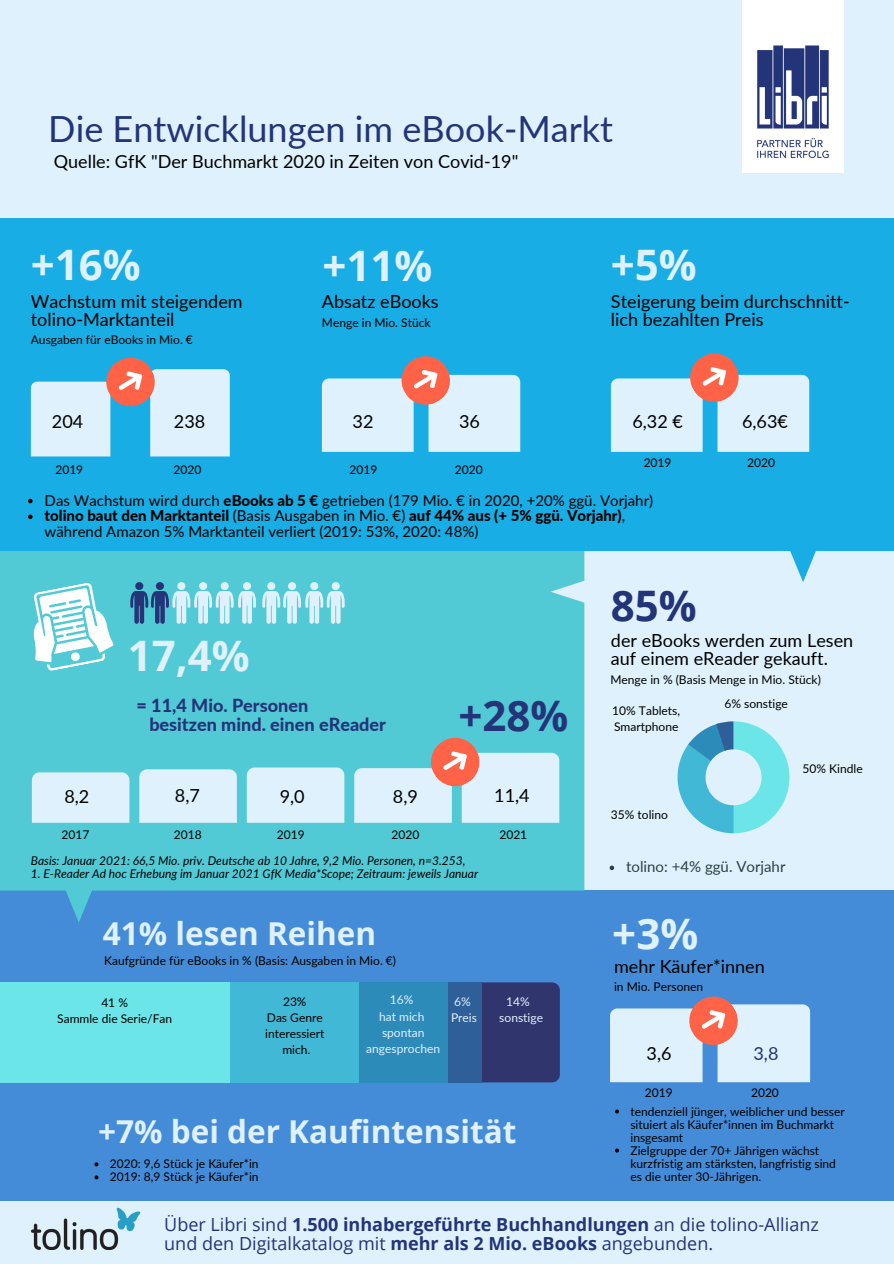
<style>
.page{position:relative;width:894px;height:1264px;background:#fff}
.page>*{position:absolute;margin:0;border:0;box-sizing:border-box;transform-origin:0 0}
.t1{font:700 42px "Open Sans";color:#def1fc}
.t2{font:700 42px "Open Sans";color:#243478}
.t3{font:36px "Lato";color:#243478}
.t4{font:700 31.5px "Open Sans";color:#def1fc}
.t5{font:18px/18px "Lato";color:#000}
.t6{font:18px/19.2px "Open Sans";color:#243478}
.t7{font:800 18px/19.2px "Lato";color:#243478}
.t8{font:18px "Lato";color:#243478}
.t9{font:15px/15.8px "Lato";color:#000}
.t10{font:15px "Lato";color:#2b4141}
.t11{font:12px/13px "Lato";color:#000}
.t12{font:italic 12px "Lato";color:#000}
.t13{font:12px/16px "Lato";color:#def1fc;text-align:center}
.s1{font-weight:800}
.s2{font-weight:700}
</style>
<div class="page">
<div style="left:0;top:0;width:893px;height:1263px;background:#def1fc"></div>
<div style="left:0;top:890px;width:893px;height:311px;background:#448cd7"></div>
<svg style="left:0;top:582px;width:584px;height:340px;fill:#51cad6"></svg>
<svg style="left:0;top:218px;width:893px;height:364px;fill:#18ade4"></svg>
<img style="left:742px;top:0;width:101px;height:172px">
<svg style="left:32px;top:772px;width:97px;height:50px"></svg>
<svg style="left:139px;top:769px;width:98px;height:53px"></svg>
<svg style="left:247px;top:767px;width:97px;height:55px"></svg>
<svg style="left:354px;top:734px;width:205px;height:88px"></svg>
<svg style="left:322px;top:353px;width:198px;height:99px"></svg>
<svg style="left:610px;top:350px;width:199px;height:102px"></svg>
<svg style="left:677px;top:721px;width:112px;height:112px"></svg>
<svg style="left:550px;top:580px;width:36px;height:23px"></svg>
<svg style="left:130px;top:582px;width:126px;height:41px"></svg>
<svg style="left:262px;top:582px;width:82px;height:41px"></svg>
<svg style="left:33px;top:582px;width:81px;height:89px"></svg>
<svg style="left:31px;top:354px;width:199px;height:102px"></svg>
<svg style="left:610px;top:996px;width:199px;height:86px"></svg>
<div style="left:481px;top:982px;width:78px;height:100px;background:#31356e"></div>
<div style="left:0;top:982px;width:481px;height:100px;background:#2f5f98"></div>
<div style="left:0;top:982px;width:447px;height:100px;background:#2d8bba"></div>
<div style="left:0;top:982px;width:358px;height:100px;background:#41b8d5"></div>
<div style="left:0;top:982px;width:229px;height:100px;background:#6ce5e8"></div>
<img style="left:32px;top:1207px;width:108px;height:42px">
<svg style="left:28px;top:499px;width:5px;height:4px"></svg>
<svg style="left:28px;top:514px;width:5px;height:5px"></svg>
<svg style="left:615px;top:1109px;width:4px;height:4px"></svg>
<svg style="left:615px;top:1148px;width:4px;height:4px"></svg>
<svg style="left:609px;top:865px;width:5px;height:5px"></svg>
<svg style="left:94px;top:1162px;width:4px;height:4px"></svg>
<svg style="left:94px;top:1175px;width:4px;height:4px"></svg>
<h2 class="t3" style="left:48px;top:103px;width:566px">Die Entwicklungen im eBook-Markt</h2>
<h3 class="t5" style="left:54px;top:151px;width:466px">Quelle: GfK "Der Buchmarkt 2020 in Zeiten von Covid-19"</h3>
<h1 class="t1" style="left:31px;top:235px;width:111px">+16%</h1>
<h1 class="t1" style="left:322px;top:236px;width:111px">+11%</h1>
<h1 class="t1" style="left:610px;top:235px;width:87px">+5%</h1>
<p class="t11" style="left:322px;top:315px;width:110px">Menge in Mio. Stück</p>
<h3 class="t5" style="left:31px;top:292px;width:213px">Wachstum mit steigendem tolino-Marktanteil</h3>
<p class="t11" style="left:31px;top:332px;width:163px">Ausgaben für eBooks in Mio. €</p>
<h3 class="t5" style="left:610px;top:292px;width:240px">Steigerung beim durchschnitt&shy;lich bezahlten Preis</h3>
<h3 class="t5" style="left:322px;top:292px;width:118px">Absatz eBooks</h3>
<h3 class="t5" style="left:52px;top:412px;width:33px">204</h3>
<h3 class="t5" style="left:174px;top:412px;width:33px">238</h3>
<h3 class="t5" style="left:352px;top:412px;width:22px">32</h3>
<h3 class="t5" style="left:632px;top:412px;width:52px">6,32 €</h3>
<h3 class="t5" style="left:459px;top:412px;width:22px">36</h3>
<h3 class="t5" style="left:741px;top:412px;width:47px">6,63€</h3>
<p class="t11" style="left:55px;top:463px;width:29px">2019</p>
<p class="t11" style="left:173px;top:463px;width:29px">2020</p>
<p class="t11" style="left:349px;top:463px;width:29px">2019</p>
<p class="t11" style="left:455px;top:463px;width:29px">2020</p>
<p class="t11" style="left:643px;top:456px;width:29px">2019</p>
<p class="t9" style="left:45px;top:491px;width:610px">Das Wachstum wird durch <span class="s1">eBooks ab 5 €</span> getrieben (179 Mio. € in 2020, +20% ggü. Vorjahr) <span class="s1">tolino baut den Marktanteil</span> (Basis Ausgaben in Mio. €) <span class="s1">auf 44% aus (+ 5% ggü. Vorjahr)</span>, während Amazon 5% Marktanteil verliert (2019: 53%, 2020: 48%)</p>
<p class="t11" style="left:747px;top:456px;width:29px">2020</p>
<h1 class="t1" style="left:128px;top:626px;width:124px">17,4%</h1>
<h3 class="t7" style="left:149px;top:695px;width:238px;text-indent:-13px">= 11,4 Mio. Personen<br>besitzen mind. einen eReader</h3>
<h1 class="t2" style="left:458px;top:685px;width:111px">+28%</h1>
<h3 class="t5" style="left:64px;top:786px;width:26px">8,2</h3>
<h3 class="t5" style="left:175px;top:785px;width:26px">8,7</h3>
<h3 class="t5" style="left:279px;top:786px;width:26px">9,0</h3>
<h3 class="t5" style="left:393px;top:786px;width:26px">8,9</h3>
<h3 class="t5" style="left:494px;top:785px;width:37px">11,4</h3>
<p class="t11" style="left:61px;top:827px;width:29px">2017</p>
<p class="t11" style="left:174px;top:827px;width:29px">2018</p>
<p class="t11" style="left:499px;top:827px;width:29px">2021</p>
<p class="t11" style="left:277px;top:827px;width:29px">2019</p>
<p class="t11" style="left:391px;top:827px;width:29px">2020</p>
<p class="t12" style="left:31px;top:852px;width:436px">Basis: Januar 2021: 66,5 Mio. priv. Deutsche ab 10 Jahre, 9,2 Mio. Personen, n=3.253,</p>
<p class="t12" style="left:31px;top:865px;width:448px">1. E-Reader Ad hoc Erhebung im Januar 2021 GfK Media*Scope; Zeitraum: jeweils Januar</p>
<h3 class="t4" style="left:103px;top:911px;width:275px">41% lesen Reihen</h3>
<p class="t11" style="left:104px;top:953px;width:293px">Kaufgründe für eBooks in % (Basis: Ausgaben in Mio. €)</p>
<p class="t11" style="left:57px;top:994px;width:116px;line-height:16px;text-align:center">41 %<br>Sammle die Serie/Fan</p>
<p class="t11" style="left:265px;top:992px;width:61px;line-height:16px;text-align:center">23%<br>Das Genre interessiert mich.</p>
<p class="t13" style="left:366px;top:991px;width:75px">16%<br>hat mich spontan angesprochen</p>
<p class="t13" style="left:451px;top:992px;width:28px;text-align:left">6%<br>Preis</p>
<p class="t13" style="left:499px;top:992px;width:45px">14% sonstige</p>
<h3 class="t4" style="left:98px;top:1108px;width:420px">+7% bei der Kaufintensität</h3>
<p class="t11" style="left:110px;top:1156px;width:150px">2020: 9,6 Stück je Käufer*in<br>2019: 8,9 Stück je Käufer*in</p>
<h1 class="t2" style="left:610px;top:576px;width:87px">85%</h1>
<h3 class="t5" style="left:610px;top:631px;width:244px">der eBooks werden zum Lesen auf einem eReader gekauft.</h3>
<p class="t11" style="left:610px;top:672px;width:212px">Menge in % (Basis Menge in Mio. Stück)</p>
<p class="t11" style="left:612px;top:702px;width:69px;line-height:16px">10% Tablets,<br>Smartphone</p>
<p class="t11" style="left:610px;top:807px;width:58px">35% tolino</p>
<p class="t11" style="left:724px;top:696px;width:65px">6% sonstige</p>
<p class="t11" style="left:802px;top:761px;width:62px">50% Kindle</p>
<p class="t10" style="left:626px;top:856px;width:161px">tolino: +4% ggü. Vorjahr</p>
<h1 class="t1" style="left:612px;top:903px;width:87px">+3%</h1>
<h3 class="t5" style="left:614px;top:957px;width:152px">mehr Käufer*innen</h3>
<p class="t11" style="left:614px;top:979px;width:91px">in Mio. Personen</p>
<h3 class="t5" style="left:646px;top:1044px;width:26px">3,6</h3>
<h3 class="t8" style="left:753px;top:1040px;width:26px">3,8</h3>
<p class="t11" style="left:644px;top:1085px;width:29px">2019</p>
<p class="t11" style="left:750px;top:1085px;width:29px">2020</p>
<p class="t11" style="left:630px;top:1104px;width:216px">tendenziell jünger, weiblicher und besser situiert als Käufer*innen im Buchmarkt insgesamt<br>Zielgruppe der 70+ Jährigen wächst kurzfristig am stärksten, langfristig sind es die unter 30-Jährigen.</p>
<h3 class="t6" style="left:164px;top:1213px;width:656px">Über Libri sind <span class="s2">1.500 inhabergeführte Buchhandlungen</span> an die tolino-Allianz und den Digitalkatalog mit <span class="s2">mehr als 2 Mio. eBooks</span> angebunden.</h3>
</div>
